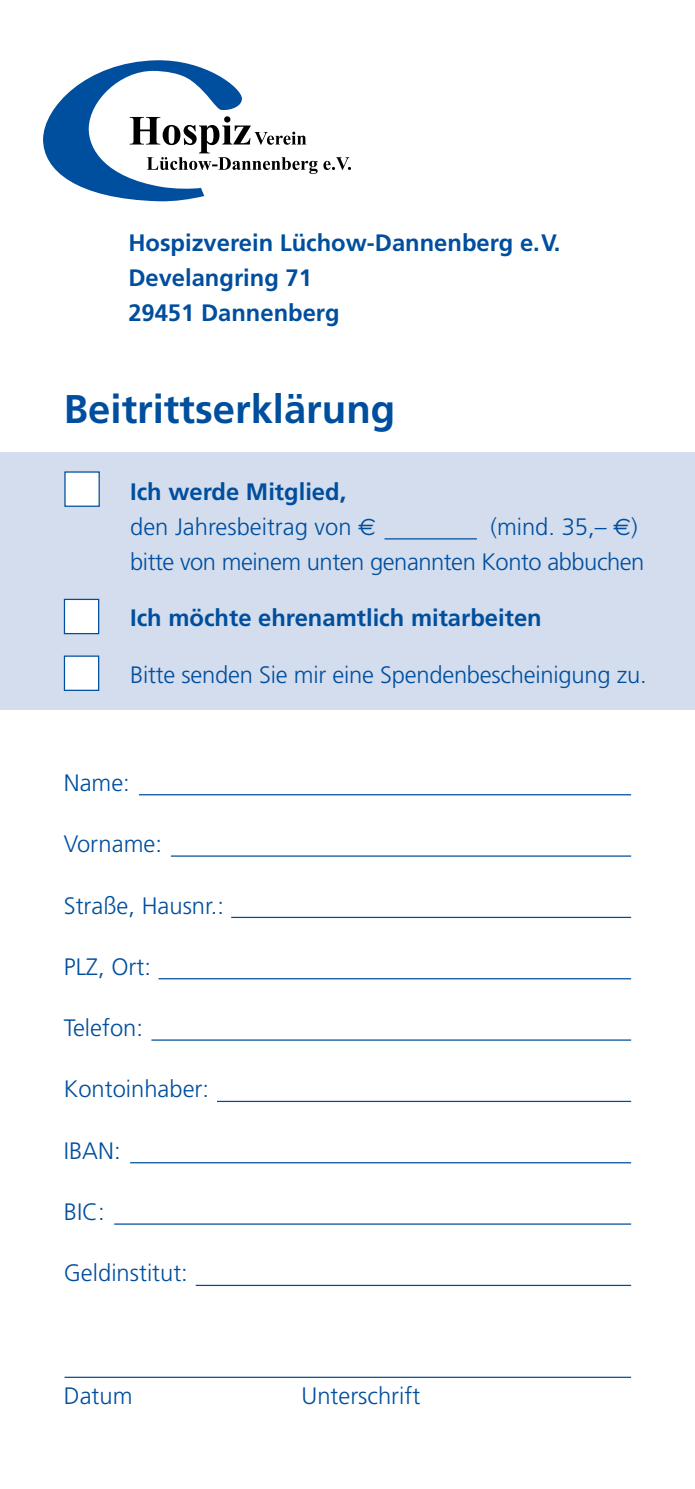
<style>
.page{position:relative;width:695px;height:1489px;background:#fff}
.page>*{position:absolute;margin:0;border:0;box-sizing:border-box;transform-origin:0 0}
.t1{font:700 40px "Frutiger";color:#004e9e}
.t2{font:300 23.75px/35px "Frutiger";color:#004e9e}
.t3{font:700 23.75px/35px "Frutiger";color:#004e9e}
.t4{font:300 23.75px/35px "Frutiger";letter-spacing:-.02em;color:#004e9e;text-align:right}
.s1{font-weight:700}
.s2{font-family:"Euro Sans";font-weight:400}
</style>
<div class="page">
<div style="left:0;top:452px;width:694px;height:257px;background:#d3dded"></div>
<svg style="left:43px;top:60px;width:308px;height:142px"></svg>
<div style="left:64px;top:471px;width:36px;height:36px;background:#fff;border:1px solid #004e9e"></div>
<hr style="left:384px;top:538px;width:93px;height:1px;background:#004e9e">
<div style="left:64px;top:598px;width:35px;height:36px;background:#fff;border:1px solid #004e9e"></div>
<div style="left:64px;top:655px;width:35px;height:36px;background:#fff;border:1px solid #004e9e"></div>
<hr style="left:64px;top:1376px;width:567px;height:1px;background:#004e9e">
<hr style="left:139px;top:794px;width:492px;height:1px;background:#004e9e">
<hr style="left:171px;top:855px;width:460px;height:1px;background:#004e9e">
<hr style="left:231px;top:916px;width:400px;height:2px;background:#004e9e">
<hr style="left:158px;top:978px;width:473px;height:1px;background:#004e9e">
<hr style="left:151px;top:1039px;width:480px;height:1px;background:#004e9e">
<hr style="left:217px;top:1100px;width:414px;height:1px;background:#004e9e">
<hr style="left:130px;top:1161px;width:501px;height:2px;background:#004e9e">
<hr style="left:114px;top:1223px;width:517px;height:1px;background:#004e9e">
<hr style="left:196px;top:1284px;width:435px;height:1px;background:#004e9e">
<p class="t3" style="left:128px;top:225px;width:433px">Hospizverein Lüchow-Dannenberg e.V.<br>Develangring 71<br>29451 Dannenberg</p>
<h1 class="t1" style="left:64px;top:385px;width:333px">Beitrittserklärung</h1>
<p class="t2" style="left:130px;top:474px;width:247px"><span class="s1">Ich werde Mitglied, </span>den Jahresbeitrag von <span class="s2">E</span></p>
<p class="t4" style="left:130px;top:509px;width:515px">(mind. 35,– <span class="s2">E</span>)<br>bitte von meinem unten genannten Konto abbuchen</p>
<p class="t3" style="left:130px;top:600px;width:413px">Ich möchte ehrenamtlich mitarbeiten</p>
<p class="t2" style="left:130px;top:657px;width:518px">Bitte senden Sie mir eine Spendenbescheinigung zu.</p>
<p class="t2" style="left:64px;top:765px;width:67px">Name:</p>
<p class="t2" style="left:64px;top:826px;width:100px">Vorname:</p>
<p class="t2" style="left:64px;top:887px;width:162px">Straße, Hausnr.:</p>
<p class="t2" style="left:64px;top:949px;width:89px">PLZ, Ort:</p>
<p class="t2" style="left:64px;top:1010px;width:81px">Telefon:</p>
<p class="t2" style="left:64px;top:1071px;width:147px">Kontoinhaber:</p>
<p class="t2" style="left:64px;top:1132px;width:58px">IBAN:</p>
<p class="t2" style="left:64px;top:1194px;width:42px">BIC:</p>
<p class="t2" style="left:64px;top:1255px;width:126px">Geldinstitut:</p>
<p class="t2" style="left:64px;top:1377px;width:70px">Datum</p>
<p class="t2" style="left:301px;top:1377px;width:120px">Unterschrift</p>
</div>
